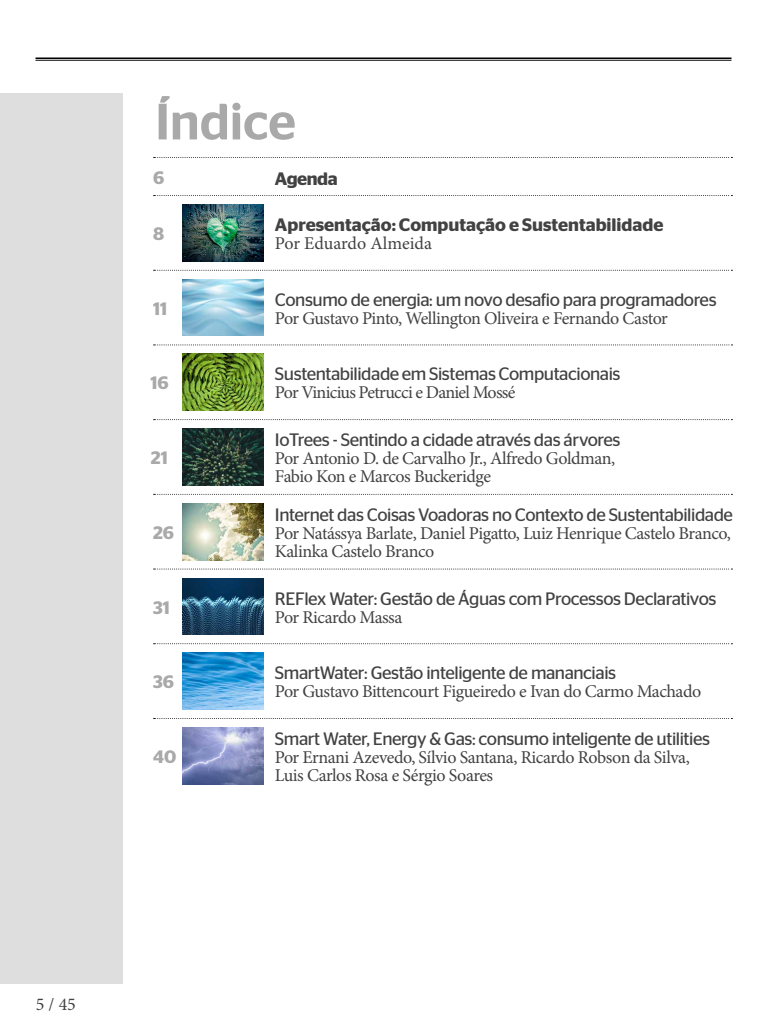
<style>
.page{position:relative;width:768px;height:1024px;background:#fff}
.page>*{position:absolute;margin:0;border:0;box-sizing:border-box;transform-origin:0 0}
.t1{font:500 51px "Stag Sans";color:#a9a9a9}
.t2{font:18px/18px "Minion Pro";letter-spacing:-.03em;color:#424242}
.t3{font:18px "Stag Sans";letter-spacing:-.025em;color:#424242}
.t4{font:600 18px "Stag Sans";color:#424242}
.t5{font:18px "Minion Pro";color:#424242}
.t6{font:600 18px "Stag Sans";color:#a9a9a9}
</style>
<div class="page">
<img style="left:183px;top:205px;width:80px;height:56px">
<hr style="left:36px;top:58px;width:696px;height:1px;background:#000">
<hr style="left:36px;top:60px;width:696px;height:1px;background:#000">
<svg style="left:154px;top:157px;width:578px;height:1px"></svg>
<svg style="left:154px;top:195px;width:578px;height:1px"></svg>
<svg style="left:154px;top:344px;width:579px;height:1px"></svg>
<div style="left:0;top:93px;width:123px;height:891px;background:#dedede"></div>
<svg style="left:154px;top:270px;width:578px;height:1px"></svg>
<svg style="left:154px;top:419px;width:578px;height:1px"></svg>
<svg style="left:154px;top:494px;width:578px;height:1px"></svg>
<svg style="left:154px;top:569px;width:578px;height:1px"></svg>
<svg style="left:154px;top:643px;width:578px;height:1px"></svg>
<svg style="left:154px;top:718px;width:578px;height:1px"></svg>
<img style="left:183px;top:429px;width:80px;height:56px">
<img style="left:183px;top:503px;width:80px;height:57px">
<img style="left:183px;top:578px;width:80px;height:57px">
<img style="left:183px;top:653px;width:80px;height:56px">
<img style="left:183px;top:727px;width:80px;height:57px">
<img style="left:183px;top:354px;width:80px;height:57px">
<img style="left:183px;top:279px;width:80px;height:57px">
<h1 class="t1" style="left:155px;top:92px;width:142px">Índice</h1>
<p class="t6" style="left:153px;top:167px;width:13px">6</p>
<p class="t6" style="left:153px;top:223px;width:13px">8</p>
<p class="t6" style="left:153px;top:298px;width:16px">11</p>
<p class="t6" style="left:150px;top:373px;width:20px">16</p>
<p class="t6" style="left:151px;top:448px;width:19px">21</p>
<p class="t6" style="left:153px;top:522px;width:22px">26</p>
<p class="t6" style="left:153px;top:597px;width:18px">31</p>
<p class="t6" style="left:153px;top:672px;width:22px">36</p>
<p class="t6" style="left:153px;top:746px;width:25px">40</p>
<p class="t4" style="left:275px;top:168px;width:64px">Agenda</p>
<p class="t4" style="left:275px;top:214px;width:390px">Apresentação: Computação e Sustentabilidade</p>
<p class="t5" style="left:275px;top:231px;width:159px">Por Eduardo Almeida</p>
<p class="t3" style="left:275px;top:289px;width:443px">Consumo de energia: um novo desafio para programadores</p>
<p class="t2" style="left:275px;top:309px;width:394px">Por Gustavo Pinto, Wellington Oliveira e Fernando Castor</p>
<p class="t3" style="left:275px;top:364px;width:347px">Sustentabilidade em Sistemas Computacionais</p>
<p class="t2" style="left:275px;top:384px;width:242px">Por Vinicius Petrucci e Daniel Mossé</p>
<p class="t3" style="left:275px;top:430px;width:347px">IoTrees - Sentindo a cidade através das árvores</p>
<p class="t2" style="left:275px;top:450px;width:342px">Por Antonio D. de Carvalho Jr., Alfredo Goldman,<br>Fabio Kon e Marcos Buckeridge</p>
<p class="t3" style="left:275px;top:504px;width:460px">Internet das Coisas Voadoras no Contexto de Sustentabilidade</p>
<p class="t2" style="left:275px;top:524px;width:457px">Por Natássya Barlate, Daniel Pigatto, Luiz Henrique Castelo Branco,<br>Kalinka Castelo Branco</p>
<p class="t3" style="left:275px;top:588px;width:443px">REFlex Water: Gestão de Águas com Processos Declarativos</p>
<p class="t2" style="left:275px;top:608px;width:129px">Por Ricardo Massa</p>
<p class="t3" style="left:275px;top:663px;width:343px">SmartWater: Gestão inteligente de mananciais</p>
<p class="t2" style="left:275px;top:683px;width:428px">Por Gustavo Bittencourt Figueiredo e Ivan do Carmo Machado</p>
<p class="t3" style="left:275px;top:729px;width:437px">Smart Water, Energy &amp; Gas: consumo inteligente de utilities</p>
<p class="t2" style="left:275px;top:748px;width:416px">Por Ernani Azevedo, Sílvio Santana, Ricardo Robson da Silva,<br>Luis Carlos Rosa e Sérgio Soares</p>
<p class="t2" style="left:36px;top:995px;width:42px">5 / 45</p>
</div>
